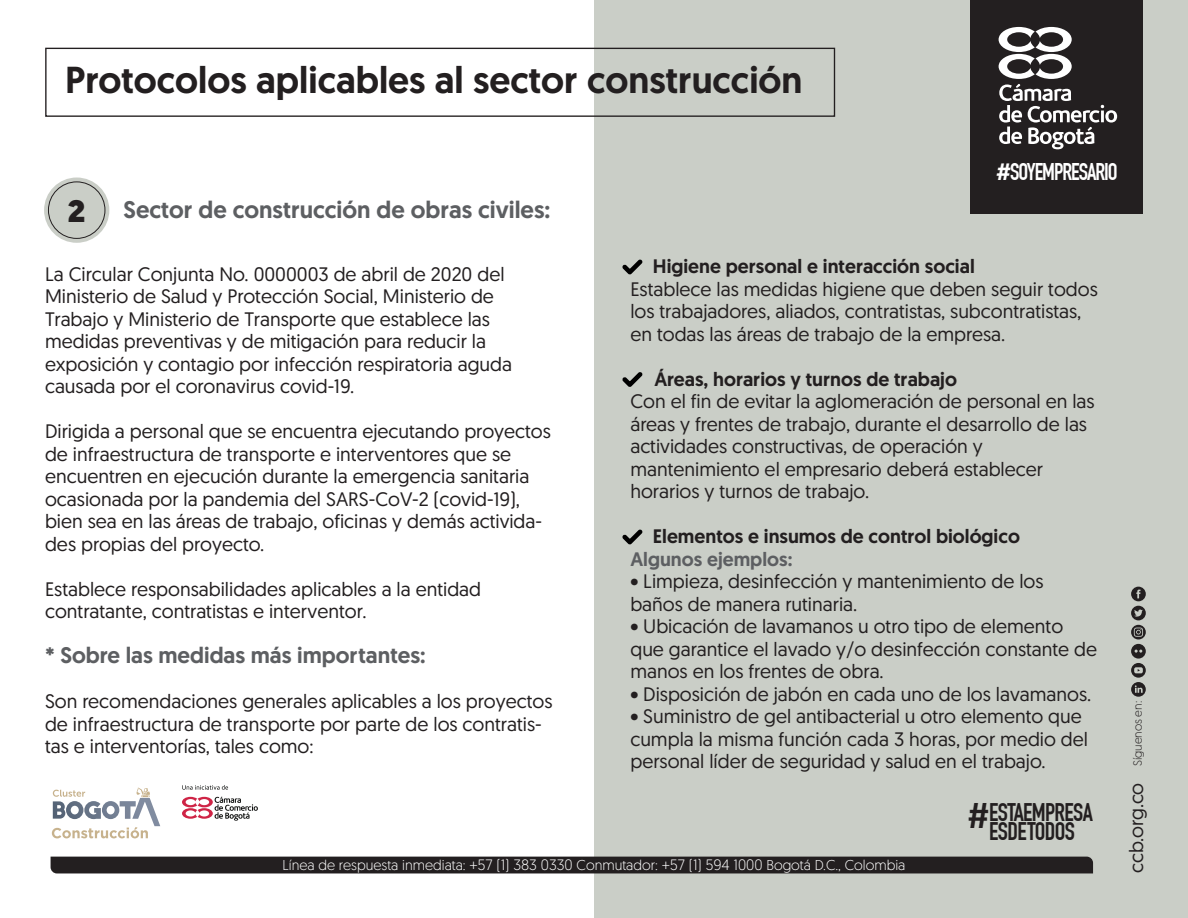
<style>
.page{position:relative;width:1188px;height:918px;background:#fff}
.page>*{position:absolute;margin:0;border:0;box-sizing:border-box;transform-origin:0 0}
.t1{font:500 37.5px "Geomanist";color:#231f20}
.t2{font:700 24.9px/19.5px "DIN Condensed";letter-spacing:-.025em;color:#231f20;text-align:center}
.t3{font:500 24px "Geomanist";color:#5d5f62}
.t4{font:700 23.7px "DIN Condensed";letter-spacing:-.045em;color:#fff}
.t5{font:500 22.5px "Geomanist";color:#5d5f62}
.t6{font:19.5px/22.5px "Geomanist";color:#231f20}
.t7{font:500 19.5px "Geomanist";color:#231f20}
.t8{font:500 19.5px "Geomanist";color:#5d5f62}
.t9{font:300 14.25px "Geomanist";color:#fff}
.t10{font:300 11.85px "Geomanist";color:#231f20}
.s1{font-weight:900;font-size:31.05px;color:#231f20}
.s2{font-family:"Geomanist";font-weight:500}
.s3{font-family:"DIN Pro";font-weight:500;font-size:34.95px}
.s4{font-size:15px}
</style>
<div class="page">
<div style="left:594px;top:0;width:594px;height:918px;background:#cacec7"></div>
<svg style="left:1131px;top:587px;width:15px;height:110px"></svg>
<div style="left:970px;top:0;width:173px;height:213px;background:#231f20"></div>
<svg style="left:999px;top:27px;width:118px;height:122px"></svg>
<div style="left:45px;top:48px;width:790px;height:69px;border:1px solid #231f20"></div>
<div style="left:51px;top:857px;width:1042px;height:16px;background:#231f20"></div>
<svg style="left:44px;top:178px;width:65px;height:65px"></svg>
<div style="left:48px;top:182px;width:57px;height:56px;background:#cacec7;border-radius:50%"></div>
<div style="left:48px;top:181px;width:57px;height:58px;border:1px solid #231f20;border-radius:50%"></div>
<svg style="left:622px;top:259px;width:20px;height:16px"></svg>
<svg style="left:622px;top:372px;width:20px;height:15px"></svg>
<svg style="left:622px;top:529px;width:20px;height:16px"></svg>
<svg style="left:52px;top:788px;width:108px;height:50px"></svg>
<svg style="left:182px;top:797px;width:76px;height:24px"></svg>
<svg style="left:182px;top:785px;width:46px;height:5px"></svg>
<h1 class="t1" style="left:65px;top:55px;width:739px">Protocolos aplicables al sector construcción</h1>
<p class="t3" style="left:68px;top:194px;width:484px"><span class="s1">2</span> Sector de construcción de obras civiles:</p>
<p class="t4" style="left:996px;top:157px;width:123px"><span class="s2">#</span>SOYEMPRESARIO</p>
<p class="t6" style="left:45px;top:262px;width:469px">La Circular Conjunta No. 0000003 de abril de 2020 del Ministerio de Salud y Protección Social, Ministerio de Trabajo y Ministerio de Transporte que establece las medidas preventivas y de mitigación para reducir la exposición y contagio por infección respiratoria aguda causada por el coronavirus covid-19.</p>
<p class="t6" style="left:45px;top:420px;width:507px">Dirigida a personal que se encuentra ejecutando proyectos de infraestructura de transporte e interventores que se encuentren en ejecución durante la emergencia sanitaria ocasionada por la pandemia del SARS-CoV-2 (covid-19), bien sea en las áreas de trabajo, oficinas y demás activida&shy;des propias del proyecto.</p>
<p class="t6" style="left:45px;top:577px;width:438px">Establece responsabilidades aplicables a la entidad contratante, contratistas e interventor.</p>
<p class="t5" style="left:45px;top:640px;width:382px">* Sobre las medidas más importantes:</p>
<p class="t6" style="left:45px;top:690px;width:509px">Son recomendaciones generales aplicables a los proyectos de infraestructura de transporte por parte de los contratis&shy;tas e interventorías, tales como:</p>
<p class="t7" style="left:653px;top:254px;width:323px">Higiene personal e interacción social</p>
<p class="t6" style="left:630px;top:277px;width:469px">Establece las medidas higiene que deben seguir todos los trabajadores, aliados, contratistas, subcontratistas, en todas las áreas de trabajo de la empresa.</p>
<p class="t7" style="left:654px;top:366px;width:304px">Áreas, horarios y turnos de trabajo</p>
<p class="t6" style="left:630px;top:390px;width:466px">Con el fin de evitar la aglomeración de personal en las áreas y frentes de trabajo, durante el desarrollo de las actividades constructivas, de operación y mantenimiento el empresario deberá establecer horarios y turnos de trabajo.</p>
<p class="t7" style="left:653px;top:524px;width:369px">Elementos e insumos de control biológico</p>
<p class="t8" style="left:630px;top:546px;width:164px">Algunos ejemplos:</p>
<p class="t6" style="left:630px;top:570px;width:415px">• Limpieza, desinfección y mantenimiento de los baños de manera rutinaria.</p>
<p class="t6" style="left:630px;top:615px;width:468px">• Ubicación de lavamanos u otro tipo de elemento que garantice el lavado y/o desinfección constante de manos en los frentes de obra.</p>
<p class="t6" style="left:630px;top:682px;width:462px">• Disposición de jabón en cada uno de los lavamanos.</p>
<p class="t6" style="left:630px;top:705px;width:459px">• Suministro de gel antibacterial u otro elemento que cumpla la misma función cada 3 horas, por medio del personal líder de seguridad y salud en el trabajo.</p>
<p class="t2" style="left:966px;top:802px;width:128px"><span class="s3">#</span>ESTAEMPRESA<br>ESDETODOS</p>
<p class="t9" style="left:283px;top:855px;width:624px">Línea de respuesta inmediata: <span class="s4">+57 (1) 383 0330</span> Conmutador: <span class="s4">+57 (1) 594 1000</span> Bogotá D.C., Colombia</p>
<p class="t10" style="left:1130px;top:766px;width:66px;rotate:-90deg">Síguenos en:</p>
<p class="t6" style="left:1124px;top:873px;width:92px;rotate:-90deg">ccb.org.co</p>
</div>
